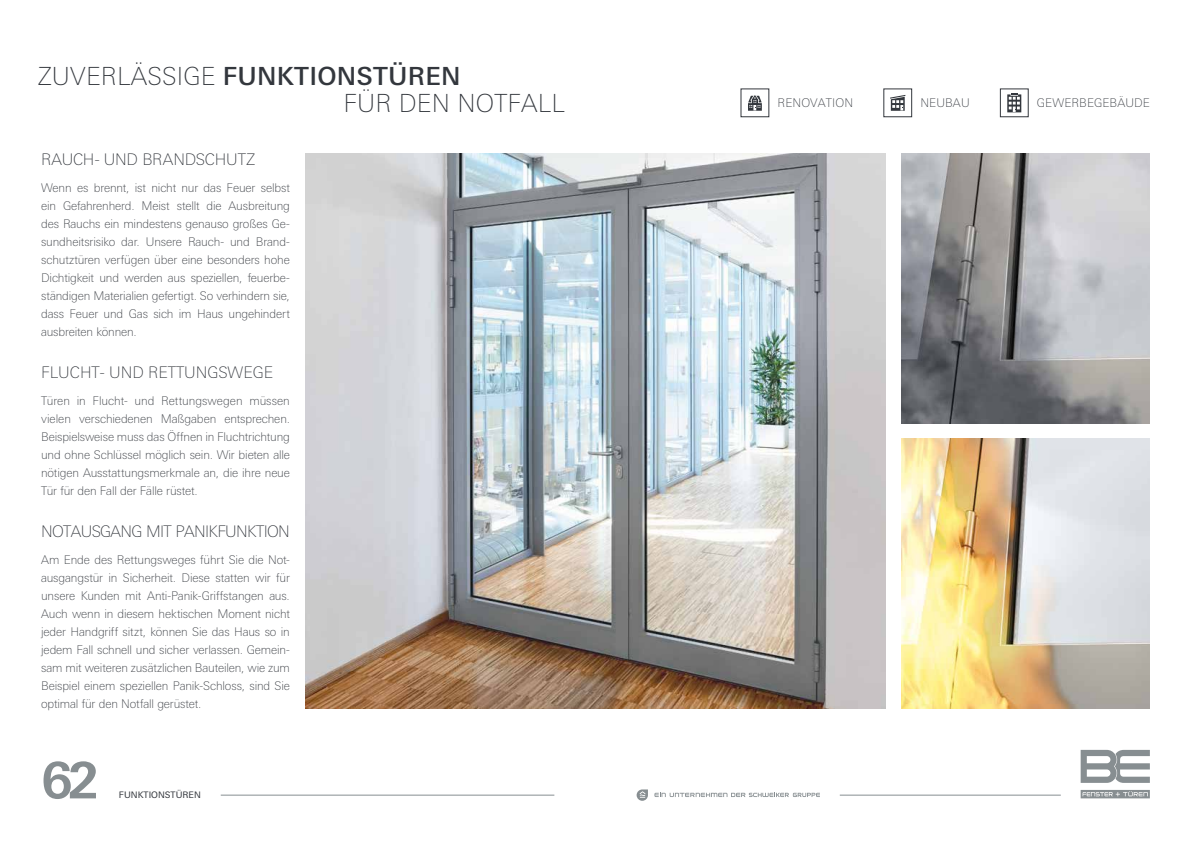
<style>
.page{position:relative;width:1191px;height:842px;background:#fff}
.page>*{position:absolute;margin:0;border:0;box-sizing:border-box;transform-origin:0 0}
.t1{font:700 50px "LT Univers Basic";color:#878e91}
.t2{font:100 25px/26.6px "LT Univers Basic";letter-spacing:.01em;color:#33373d}
.t3{font:100 16px "LT Univers Basic";letter-spacing:-.015em;color:#33373d}
.t4{font:100 16px "LT Univers Basic";letter-spacing:-.04em;color:#33373d}
.t5{font:100 12px/18px "LT Univers Basic";letter-spacing:-.01em;color:#33373d;text-align:justify}
.t6{font:100 12px "LT Univers Basic";letter-spacing:.01em;color:#33373d}
.t7{font:9px "LT Univers Basic";color:#33373d}
.s1{font-weight:500}
</style>
<div class="page">
<img style="left:901px;top:439px;width:248px;height:269px">
<img style="left:901px;top:154px;width:248px;height:269px">
<img style="left:305px;top:154px;width:580px;height:554px">
<svg style="left:654px;top:793px;width:166px;height:4px"></svg>
<svg style="left:636px;top:789px;width:12px;height:12px"></svg>
<hr style="left:221px;top:795px;width:333px;height:1px;background:#878e91">
<hr style="left:839px;top:795px;width:221px;height:1px;background:#878e91">
<svg style="left:1080px;top:790px;width:69px;height:8px"></svg>
<svg style="left:1080px;top:750px;width:69px;height:33px"></svg>
<svg style="left:999px;top:88px;width:30px;height:29px"></svg>
<svg style="left:883px;top:88px;width:29px;height:29px"></svg>
<svg style="left:740px;top:88px;width:29px;height:29px"></svg>
<h2 class="t2" style="left:343px;top:63px;width:223px;text-indent:-305px">ZUVERLÄSSIGE <span class="s1">FUNKTIONSTÜREN<br></span>FÜR DEN NOTFALL</h2>
<h3 class="t3" style="left:41px;top:151px;width:215px">RAUCH- UND BRANDSCHUTZ</h3>
<p class="t5" style="left:41px;top:179px;width:250px">Wenn es brennt, ist nicht nur das Feuer selbst ein Gefahrenherd. Meist stellt die Ausbreitung des Rauchs ein mindestens genauso großes Ge&shy;sundheitsrisiko dar. Unsere Rauch- und Brand&shy;schutztüren verfügen über eine besonders hohe Dichtigkeit und werden aus speziellen, feuerbe&shy;ständigen Materialien gefertigt. So verhindern sie, dass Feuer und Gas sich im Haus ungehindert ausbreiten können.</p>
<h3 class="t3" style="left:41px;top:364px;width:233px">FLUCHT- UND RETTUNGSWEGE</h3>
<p class="t5" style="left:41px;top:392px;width:250px">Türen in Flucht- und Rettungswegen müssen vielen verschiedenen Maßgaben entsprechen.<br>Beispielsweise muss das Öffnen in Fluchtrichtung und ohne Schlüssel möglich sein. Wir bieten alle nötigen Ausstattungsmerkmale an, die ihre neue Tür für den Fall der Fälle rüstet.</p>
<h3 class="t4" style="left:41px;top:523px;width:250px">NOTAUSGANG MIT PANIKFUNKTION</h3>
<p class="t5" style="left:41px;top:551px;width:250px">Am Ende des Rettungsweges führt Sie die Not&shy;ausgangstür in Sicherheit. Diese statten wir für unsere Kunden mit Anti-Panik-Griffstangen aus.<br>Auch wenn in diesem hektischen Moment nicht jeder Handgriff sitzt, können Sie das Haus so in jedem Fall schnell und sicher verlassen. Gemein&shy;sam mit weiteren zusätzlichen Bauteilen, wie zum Beispiel einem speziellen Panik-Schloss, sind Sie optimal für den Notfall gerüstet.</p>
<h1 class="t1" style="left:41px;top:750px;width:59px">62</h1>
<p class="t7" style="left:119px;top:790px;width:83px">FUNKTIONSTÜREN</p>
<p class="t6" style="left:777px;top:96px;width:77px">RENOVATION</p>
<p class="t5" style="left:920px;top:94px;width:51px">NEUBAU</p>
<p class="t6" style="left:1037px;top:96px;width:114px">GEWERBEGEBÄUDE</p>
</div>
